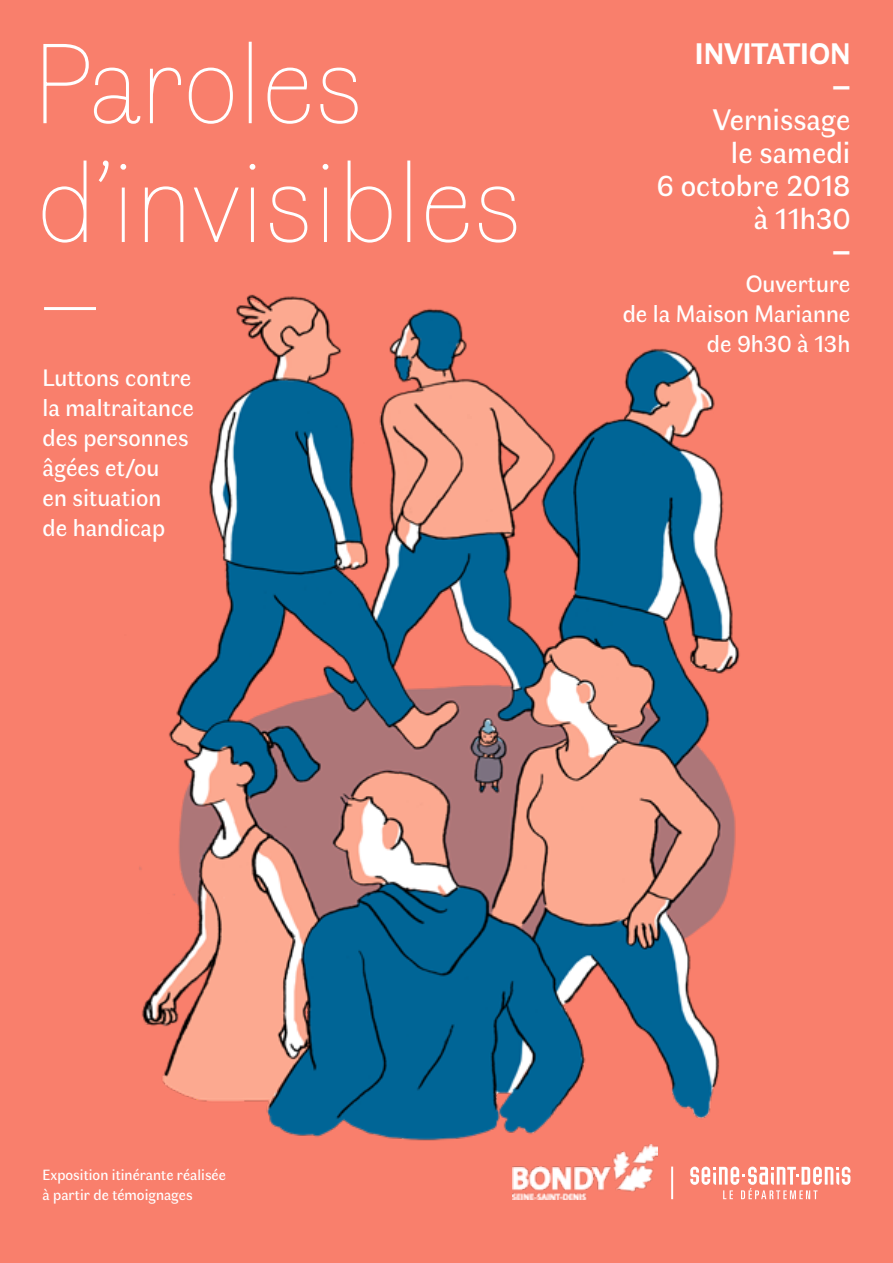
<style>
.page{position:relative;width:893px;height:1263px;background:#f97f6c}
.page>*{position:absolute;margin:0;border:0;box-sizing:border-box;transform-origin:0 0}
.t1{font:30px "Faune Text";color:#fff}
.t2{font:700 30px "Faune Text";color:#fff}
.t3{font:24px/30px "Faune Text";color:#fff}
.t4{font:15px "Faune Text";color:#fff}
</style>
<div class="page">
<svg style="left:43px;top:44px;width:98px;height:80px"></svg>
<svg style="left:150px;top:67px;width:31px;height:57px"></svg>
<svg style="left:188px;top:67px;width:45px;height:57px"></svg>
<div style="left:249px;top:42px;width:3px;height:81px;border:2px solid #fff"></div>
<svg style="left:267px;top:67px;width:43px;height:57px"></svg>
<svg style="left:320px;top:67px;width:38px;height:57px"></svg>
<svg style="left:42px;top:160px;width:45px;height:83px"></svg>
<svg style="left:98px;top:160px;width:11px;height:22px"></svg>
<svg style="left:120px;top:164px;width:6px;height:6px"></svg>
<div style="left:122px;top:188px;width:3px;height:54px;border:2px solid #fff"></div>
<svg style="left:144px;top:186px;width:40px;height:52px"></svg>
<svg style="left:194px;top:187px;width:45px;height:51px"></svg>
<svg style="left:250px;top:164px;width:5px;height:6px"></svg>
<div style="left:251px;top:188px;width:3px;height:54px;border:2px solid #fff"></div>
<svg style="left:270px;top:186px;width:38px;height:52px"></svg>
<svg style="left:323px;top:164px;width:5px;height:6px"></svg>
<div style="left:324px;top:188px;width:3px;height:54px;border:2px solid #fff"></div>
<svg style="left:347px;top:160px;width:45px;height:78px"></svg>
<div style="left:407px;top:161px;width:3px;height:81px;border:2px solid #fff"></div>
<svg style="left:426px;top:186px;width:43px;height:52px"></svg>
<svg style="left:479px;top:186px;width:38px;height:52px"></svg>
<div style="left:44px;top:307px;width:52px;height:3px;border:2px solid #fff"></div>
<svg style="left:690px;top:1166px;width:160px;height:33px"></svg>
<hr style="left:671px;top:1166px;width:2px;height:33px;background:#fff">
<img style="left:513px;top:1149px;width:144px;height:50px">
<img style="left:124px;top:238px;width:616px;height:911px">
<p class="t3" style="left:43px;top:362px;width:153px">Luttons contre la maltraitance des personnes âgées et/ou<br>en situation<br>de handicap</p>
<p class="t4" style="left:43px;top:1165px;width:185px">Exposition itinérante réalisée</p>
<p class="t4" style="left:43px;top:1184px;width:152px">à partir de témoignages</p>
<p class="t2" style="left:695px;top:33px;width:157px">INVITATION</p>
<p class="t2" style="left:832px;top:66px;width:19px">–</p>
<p class="t1" style="left:713px;top:100px;width:139px">Vernissage</p>
<p class="t1" style="left:731px;top:133px;width:121px">le samedi</p>
<p class="t1" style="left:657px;top:166px;width:195px">6 octobre 2018</p>
<p class="t1" style="left:754px;top:199px;width:98px">à 11h30</p>
<p class="t2" style="left:832px;top:231px;width:19px">–</p>
<p class="t3" style="left:623px;top:268px;width:229px;text-align:right">Ouverture<br>de la Maison Marianne de 9h30 à 13h</p>
</div>
